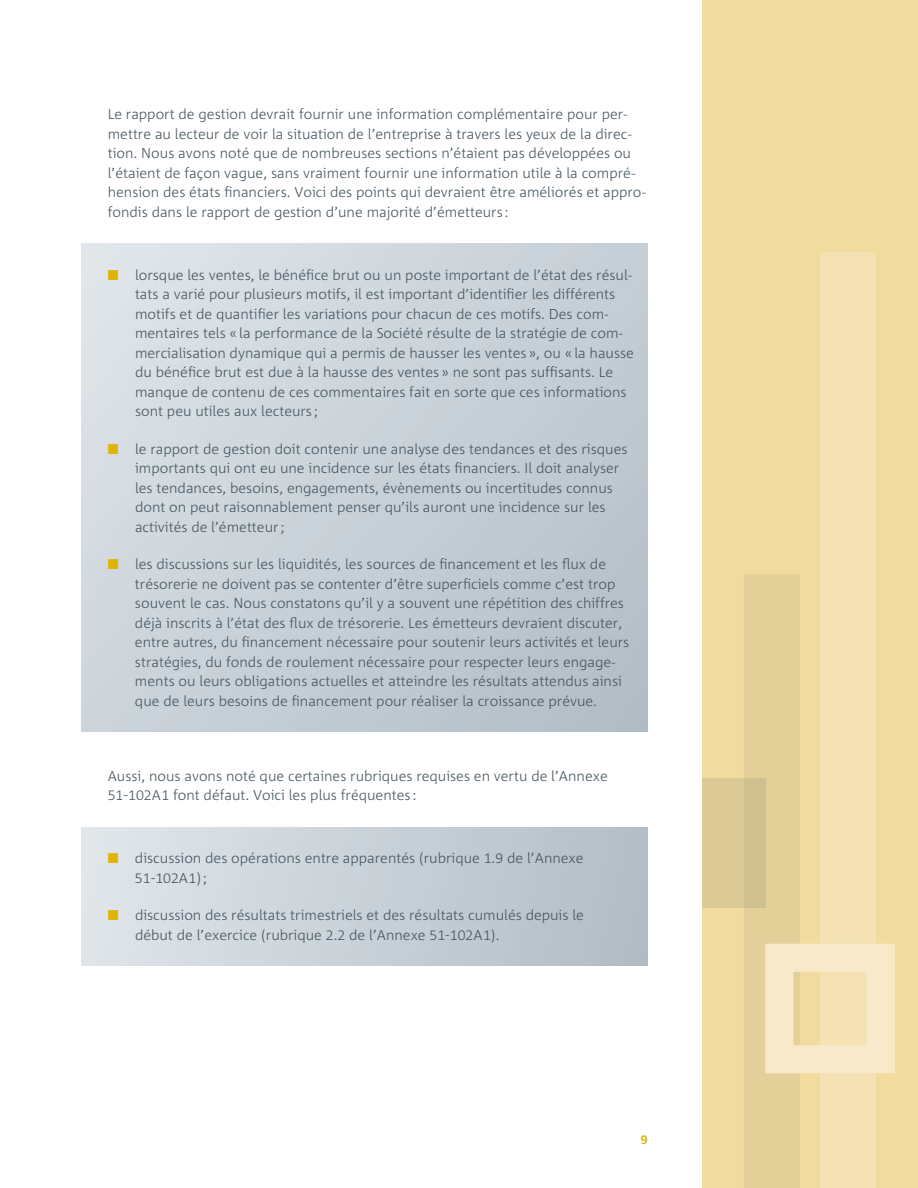
<style>
.page{position:relative;width:918px;height:1188px;background:#fff}
.page>*{position:absolute;margin:0;border:0;box-sizing:border-box;transform-origin:0 0}
.t1{font:300 14.25px/19.5px "Corpid";color:#455560}
.t2{font:300 14.25px "Corpid Caps";color:#455560}
.t3{font:700 12.75px "Corpid Caps";color:#deb407}
.s1{color:#deb407}
.s2{font-family:"Corpid Caps"}
.s3{font-family:"Corpid"}
</style>
<div class="page">
<div style="left:702px;top:0;width:216px;height:1188px;background:#f2db9e"></div>
<div style="left:820px;top:252px;width:56px;height:936px;background:#f5e2b4"></div>
<svg style="left:744px;top:575px;width:151px;height:613px"></svg>
<div style="left:702px;top:779px;width:42px;height:129px;background:#dbca95"></div>
<div style="left:744px;top:779px;width:21px;height:129px;background:#cfc18f"></div>
<div style="left:82px;top:827px;width:566px;height:139px;background:linear-gradient(to right,#e1e6ea,#b1bdc5)"></div>
<div style="left:82px;top:243px;width:566px;height:489px;background:linear-gradient(to right,#d7dee3,#bbc5cd)"></div>
<p class="t1" style="left:108px;top:105px;width:539px">Le rapport de gestion devrait fournir une information complémentaire pour per&shy;mettre au lecteur de voir la situation de l’entreprise à travers les yeux de la direc&shy;tion. Nous avons noté que de nombreuses sections n’étaient pas développées ou l’étaient de façon vague, sans vraiment fournir une information utile à la compré&shy;hension des états financiers. Voici des points qui devraient être améliorés et appro&shy;fondis dans le rapport de gestion d’une majorité d’émetteurs :</p>
<p class="t1" style="left:135px;top:266px;width:500px;text-indent:-27px"><span class="s1">■</span> lorsque les ventes, le bénéfice brut ou un poste important de l’état des résul&shy;tats a varié pour plusieurs motifs, il est important d’identifier les différents motifs et de quantifier les variations pour chacun de ces motifs. Des com&shy;mentaires tels « la performance de la Société résulte de la stratégie de com&shy;mercialisation dynamique qui a permis de hausser les ventes », ou « la hausse du bénéfice brut est due à la hausse des ventes » ne sont pas suffisants. Le manque de contenu de ces commentaires fait en sorte que ces informations sont peu utiles aux lecteurs ;</p>
<p class="t1" style="left:135px;top:440px;width:494px;text-indent:-27px"><span class="s1">■</span> le rapport de gestion doit contenir une analyse des tendances et des risques importants qui ont eu une incidence sur les états financiers. Il doit analyser les tendances, besoins, engagements, évènements ou incertitudes connus dont on peut raisonnablement penser qu’ils auront une incidence sur les activités de l’émetteur ;</p>
<p class="t1" style="left:135px;top:555px;width:496px;text-indent:-27px"><span class="s1">■</span> les discussions sur les liquidités, les sources de financement et les flux de trésorerie ne doivent pas se contenter d’être superficiels comme c’est trop souvent le cas. Nous constatons qu’il y a souvent une répétition des chiffres déjà inscrits à l’état des flux de trésorerie. Les émetteurs devraient discuter, entre autres, du financement nécessaire pour soutenir leurs activités et leurs stratégies, du fonds de roulement nécessaire pour respecter leurs engage&shy;ments ou leurs obligations actuelles et atteindre les résultats attendus ainsi que de leurs besoins de financement pour réaliser la croissance prévue.</p>
<p class="t1" style="left:108px;top:767px;width:502px">Aussi, nous avons noté que certaines rubriques requises en vertu de l’Annexe<br><span class="s2">51-102A1</span> font défaut. Voici les plus fréquentes :</p>
<p class="t1" style="left:108px;top:849px;width:477px"><span class="s1">■</span> discussion des opérations entre apparentés (rubrique <span class="s2">1.9</span> de l’Annexe</p>
<p class="t2" style="left:135px;top:873px;width:74px">51-102A1<span class="s3">) ;</span></p>
<p class="t1" style="left:135px;top:906px;width:450px;text-indent:-27px"><span class="s1">■</span> discussion des résultats trimestriels et des résultats cumulés depuis le début de l’exercice (rubrique <span class="s2">2.2</span> de l’Annexe <span class="s2">51-102A1</span>).</p>
<p class="t3" style="left:641px;top:1135px;width:9px">9</p>
</div>
